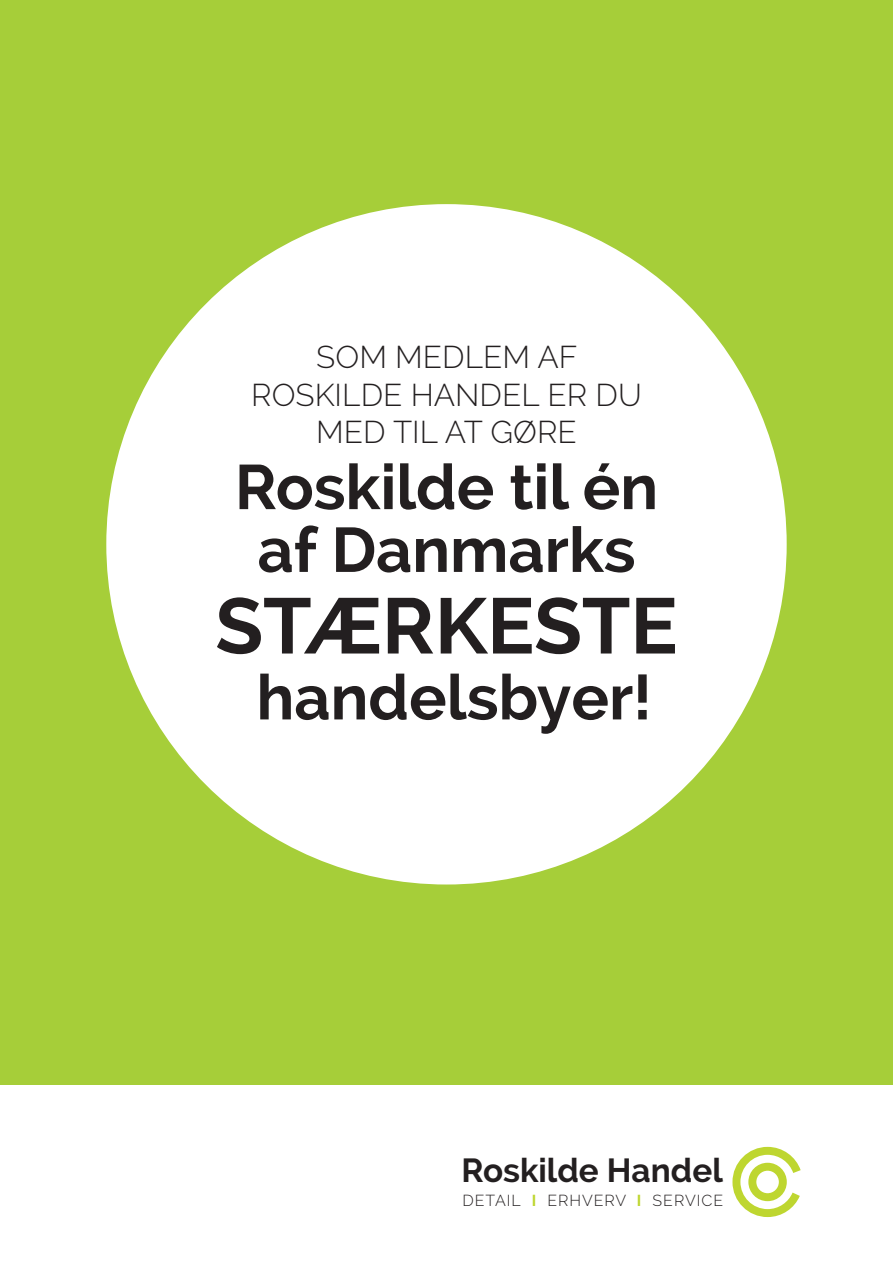
<style>
.page{position:relative;width:893px;height:1263px;background:#fff}
.page>*{position:absolute;margin:0;border:0;box-sizing:border-box;transform-origin:0 0}
.t1{font:700 78.45px "Raleway";color:#231f20}
.t2{font:700 62.7px "Raleway";color:#231f20}
.t3{font:700 33.3px "Raleway";color:#231f20}
.t4{font:300 31.35px "Raleway";color:#231f20}
.t5{font:300 15.9px "Raleway";letter-spacing:.06em;color:#231f20}
.s1{font-weight:700;color:#bed630}
</style>
<div class="page">
<div style="left:0;top:0;width:893px;height:1084px;background:#a6ce39"></div>
<div style="left:106px;top:204px;width:681px;height:680px;background:#fff;border-radius:50%"></div>
<svg style="left:732px;top:1146px;width:69px;height:72px"></svg>
<div style="left:748px;top:1163px;width:39px;height:38px;border:8px solid #bed630;border-radius:50%"></div>
<p class="t4" style="left:316px;top:339px;width:263px">SOM MEDLEM AF</p>
<p class="t4" style="left:251px;top:376px;width:392px">ROSKILDE HANDEL ER DU</p>
<p class="t4" style="left:316px;top:414px;width:262px">MED TIL AT GØRE</p>
<p class="t2" style="left:235px;top:451px;width:425px">Roskilde til én</p>
<p class="t2" style="left:257px;top:514px;width:379px">af Danmarks</p>
<p class="t1" style="left:215px;top:581px;width:464px">STÆRKESTE</p>
<p class="t2" style="left:256px;top:661px;width:396px">handelsbyer!</p>
<p class="t3" style="left:461px;top:1151px;width:263px">Roskilde Handel</p>
<p class="t5" style="left:462px;top:1191px;width:262px">DETAIL <span class="s1">I</span> ERHVERV <span class="s1">I</span> SERVICE</p>
</div>
